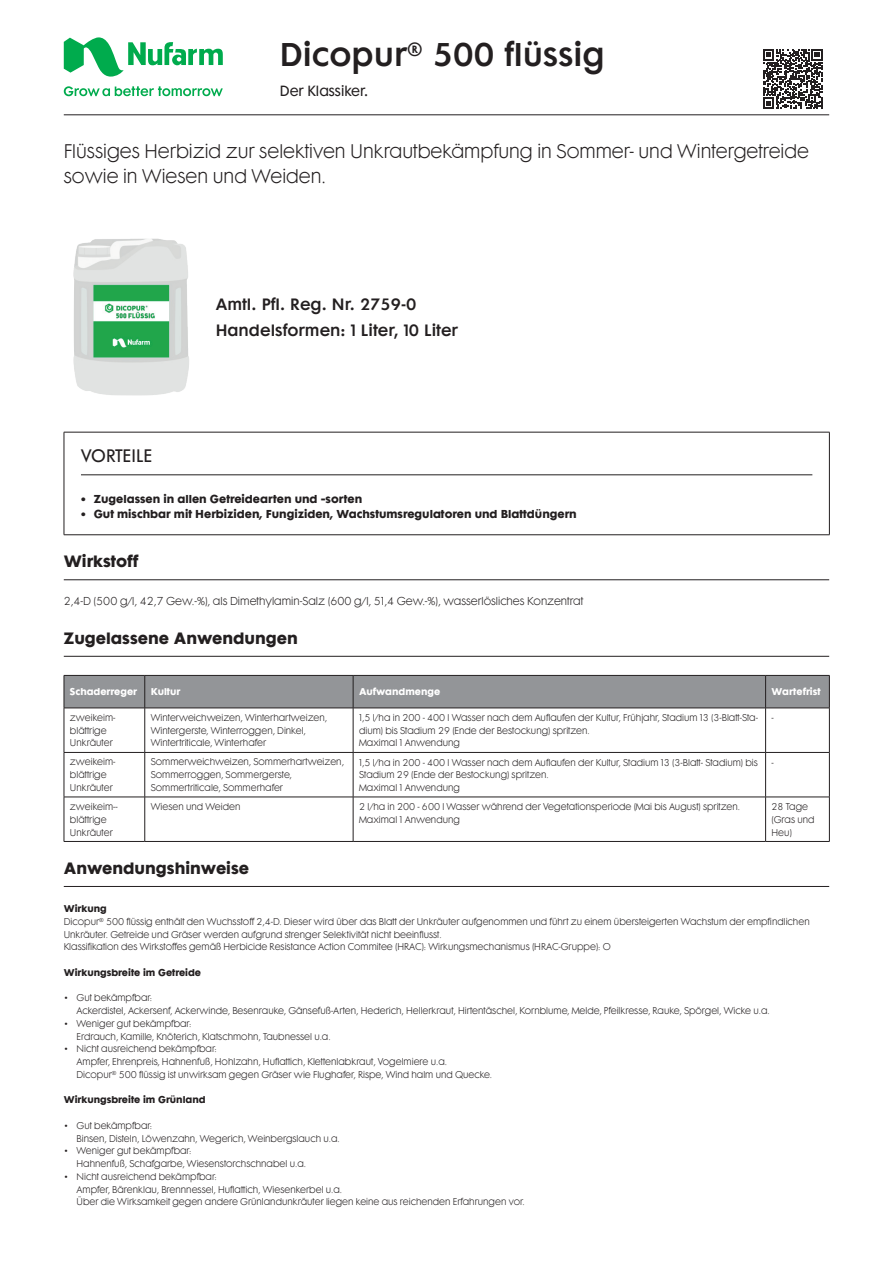
<style>
.page{position:relative;width:893px;height:1263px;background:#fff}
.page>*{position:absolute;margin:0;border:0;box-sizing:border-box;transform-origin:0 0}
.t1{font:600 30px "Futura Maxi Std";color:#231f20}
.t2{font:300 18px/25.5px "Futura Maxi Std";color:#231f20}
.t3{font:16.5px "Futura Maxi Std";color:#231f20}
.t4{font:600 15px/25.5px "Futura Maxi Std";color:#231f20}
.t5{font:700 15px "Futura Maxi Std";color:#231f20}
.t6{font:13.5px "Futura Maxi Std";color:#231f20}
.t7{font:700 10.5px "Futura Maxi Std";color:#231f20}
.t8{font:300 10.5px "Futura Maxi Std";color:#231f20}
.t9{font:300 9px/12.8px "Futura Maxi Std";color:#231f20}
.t10{font:700 9px "Futura Maxi Std";color:#231f20}
.t11{font:700 9px "Futura Maxi Std";color:#fff}
.s1{font-weight:700}
</style>
<div class="page">
<svg style="left:763px;top:49px;width:60px;height:60px"></svg>
<hr style="left:64px;top:115px;width:765px;height:1px;background:#231f20">
<img style="left:73px;top:238px;width:116px;height:158px">
<hr style="left:64px;top:432px;width:766px;height:1px;background:#231f20">
<hr style="left:64px;top:432px;width:1px;height:103px;background:#231f20">
<hr style="left:829px;top:432px;width:1px;height:103px;background:#231f20">
<hr style="left:64px;top:534px;width:766px;height:1px;background:#231f20">
<hr style="left:81px;top:475px;width:731px;height:1px;background:#231f20">
<hr style="left:64px;top:579px;width:765px;height:1px;background:#231f20">
<hr style="left:64px;top:656px;width:765px;height:1px;background:#231f20">
<div style="left:65px;top:676px;width:764px;height:32px;background:#939598"></div>
<hr style="left:64px;top:675px;width:81px;height:1px;background:#231f20">
<hr style="left:64px;top:676px;width:1px;height:32px;background:#231f20">
<hr style="left:145px;top:675px;width:208px;height:1px;background:#231f20">
<hr style="left:144px;top:676px;width:1px;height:32px;background:#231f20">
<hr style="left:353px;top:675px;width:413px;height:1px;background:#231f20">
<hr style="left:353px;top:676px;width:1px;height:32px;background:#231f20">
<hr style="left:766px;top:675px;width:64px;height:1px;background:#231f20">
<hr style="left:765px;top:676px;width:1px;height:32px;background:#231f20">
<hr style="left:829px;top:676px;width:1px;height:32px;background:#231f20">
<hr style="left:64px;top:708px;width:81px;height:1px;background:#231f20">
<hr style="left:64px;top:708px;width:1px;height:44px;background:#231f20">
<hr style="left:145px;top:708px;width:208px;height:1px;background:#231f20">
<hr style="left:144px;top:708px;width:1px;height:44px;background:#231f20">
<hr style="left:353px;top:708px;width:413px;height:1px;background:#231f20">
<hr style="left:353px;top:708px;width:1px;height:44px;background:#231f20">
<hr style="left:766px;top:708px;width:64px;height:1px;background:#231f20">
<hr style="left:765px;top:708px;width:1px;height:44px;background:#231f20">
<hr style="left:829px;top:708px;width:1px;height:44px;background:#231f20">
<hr style="left:64px;top:752px;width:81px;height:1px;background:#231f20">
<hr style="left:64px;top:753px;width:1px;height:44px;background:#231f20">
<hr style="left:145px;top:752px;width:208px;height:1px;background:#231f20">
<hr style="left:144px;top:753px;width:1px;height:44px;background:#231f20">
<hr style="left:353px;top:752px;width:413px;height:1px;background:#231f20">
<hr style="left:353px;top:753px;width:1px;height:44px;background:#231f20">
<hr style="left:766px;top:752px;width:64px;height:1px;background:#231f20">
<hr style="left:765px;top:753px;width:1px;height:44px;background:#231f20">
<hr style="left:829px;top:753px;width:1px;height:44px;background:#231f20">
<hr style="left:64px;top:797px;width:81px;height:1px;background:#231f20">
<hr style="left:64px;top:797px;width:1px;height:44px;background:#231f20">
<hr style="left:145px;top:797px;width:208px;height:1px;background:#231f20">
<hr style="left:144px;top:797px;width:1px;height:44px;background:#231f20">
<hr style="left:353px;top:797px;width:413px;height:1px;background:#231f20">
<hr style="left:353px;top:797px;width:1px;height:44px;background:#231f20">
<hr style="left:766px;top:797px;width:64px;height:1px;background:#231f20">
<hr style="left:765px;top:797px;width:1px;height:44px;background:#231f20">
<hr style="left:829px;top:797px;width:1px;height:44px;background:#231f20">
<hr style="left:64px;top:841px;width:81px;height:1px;background:#231f20">
<hr style="left:145px;top:841px;width:208px;height:1px;background:#231f20">
<hr style="left:353px;top:841px;width:413px;height:1px;background:#231f20">
<hr style="left:766px;top:841px;width:64px;height:1px;background:#231f20">
<hr style="left:64px;top:886px;width:765px;height:1px;background:#231f20">
<svg style="left:64px;top:37px;width:159px;height:59px"></svg>
<h1 class="t1" style="left:280px;top:34px;width:326px">Dicopur<sup>®</sup> 500 flüssig</h1>
<h3 class="t6" style="left:280px;top:82px;width:89px">Der Klassiker.</h3>
<h2 class="t2" style="left:64px;top:138px;width:747px">Flüssiges Herbizid zur selektiven Unkrautbekämpfung in Sommer- und Wintergetreide sowie in Wiesen und Weiden.</h2>
<h3 class="t4" style="left:216px;top:292px;width:244px">Amtl. Pfl. Reg. Nr. 2759-0<br>Handelsformen: 1 Liter, 10 Liter</h3>
<h3 class="t3" style="left:81px;top:445px;width:73px">VORTEILE</h3>
<p class="t7" style="left:81px;top:491px;width:283px">• Zugelassen in allen Getreidearten und -sorten</p>
<p class="t7" style="left:81px;top:506px;width:497px">• Gut mischbar mit Herbiziden, Fungiziden, Wachstumsregulatoren und Blattdüngern</p>
<h3 class="t5" style="left:64px;top:550px;width:76px">Wirkstoff</h3>
<p class="t8" style="left:64px;top:595px;width:521px">2,4-D (500 g/l, 42,7 Gew.-%), als Dimethylamin-Salz (600 g/l, 51,4 Gew.-%), wasserlösliches Konzentrat</p>
<h3 class="t5" style="left:64px;top:627px;width:236px">Zugelassene Anwendungen</h3>
<p class="t11" style="left:70px;top:685px;width:69px">Schaderreger</p>
<p class="t11" style="left:151px;top:685px;width:31px">Kultur</p>
<p class="t11" style="left:359px;top:685px;width:83px">Aufwandmenge</p>
<p class="t11" style="left:772px;top:685px;width:51px">Wartefrist</p>
<p class="t9" style="left:70px;top:711px;width:47px">zweikeim&shy;blättrige<br>Unkräuter</p>
<p class="t9" style="left:151px;top:711px;width:178px">Winterweichweizen, Winterhartweizen,<br>Wintergerste, Winterroggen, Dinkel,<br>Wintertriticale, Winterhafer</p>
<p class="t9" style="left:359px;top:711px;width:400px">1,5 l/ha in 200 - 400 l Wasser nach dem Auflaufen der Kultur, Frühjahr, Stadium 13 (3-Blatt-Sta&shy;dium) bis Stadium 29 (Ende der Bestockung) spritzen.<br>Maximal 1 Anwendung</p>
<p class="t9" style="left:772px;top:711px;width:4px">-</p>
<p class="t9" style="left:70px;top:756px;width:47px">zweikeim&shy;blättrige<br>Unkräuter</p>
<p class="t9" style="left:151px;top:756px;width:195px">Sommerweichweizen, Sommerhartweizen,<br>Sommerroggen, Sommergerste,<br>Sommertriticale, Sommerhafer</p>
<p class="t9" style="left:359px;top:756px;width:400px">1,5 l/ha in 200 - 400 l Wasser nach dem Auflaufen der Kultur, Stadium 13 (3-Blatt- Stadium) bis<br>Stadium 29 (Ende der Bestockung) spritzen.<br>Maximal 1 Anwendung</p>
<p class="t9" style="left:772px;top:756px;width:4px">-</p>
<p class="t9" style="left:70px;top:800px;width:49px">zweikeim-- blättrige<br>Unkräuter</p>
<p class="t9" style="left:151px;top:800px;width:91px">Wiesen und Weiden</p>
<p class="t9" style="left:359px;top:800px;width:383px">2 l/ha in 200 - 600 l Wasser während der Vegetationsperiode (Mai bis August) spritzen.<br>Maximal 1 Anwendung</p>
<p class="t9" style="left:772px;top:800px;width:44px">28 Tage (Gras und<br>Heu)</p>
<h3 class="t5" style="left:64px;top:857px;width:187px">Anwendungshinweise</h3>
<p class="t9" style="left:64px;top:902px;width:747px"><span class="s1">Wirkung<br></span>Dicopur<sup>®</sup> 500 flüssig enthält den Wuchsstoff 2,4-D. Dieser wird über das Blatt der Unkräuter aufgenommen und führt zu einem übersteigerten Wachstum der empfindlichen Unkräuter. Getreide und Gräser werden aufgrund strenger Selektivität nicht beeinflusst.<br>Klassifikation des Wirkstoffes gemäß Herbicide Resistance Action Commitee (HRAC): Wirkungsmechanismus (HRAC-Gruppe): O</p>
<p class="t10" style="left:64px;top:966px;width:139px">Wirkungsbreite im Getreide</p>
<p class="t9" style="left:77px;top:992px;width:695px;text-indent:-13px">• Gut bekämpfbar:<br>Ackerdistel, Ackersenf, Ackerwinde, Besenrauke, Gänsefuß-Arten, Hederich, Hellerkraut, Hirtentäschel, Kornblume, Melde, Pfeilkresse, Rauke, Spörgel, Wicke u.a.</p>
<p class="t9" style="left:77px;top:1017px;width:256px;text-indent:-13px">• Weniger gut bekämpfbar:<br>Erdrauch, Kamille, Knöterich, Klatschmohn, Taubnessel u.a.</p>
<p class="t9" style="left:77px;top:1043px;width:417px;text-indent:-13px">• Nicht ausreichend bekämpfbar:<br>Ampfer, Ehrenpreis, Hahnenfuß, Hohlzahn, Huflattich, Klettenlabkraut, Vogelmiere u.a.<br>Dicopur<sup>®</sup> 500 flüssig ist unwirksam gegen Gräser wie Flughafer, Rispe, Wind halm und Quecke.</p>
<p class="t10" style="left:64px;top:1093px;width:143px">Wirkungsbreite im Grünland</p>
<p class="t9" style="left:77px;top:1119px;width:265px;text-indent:-13px">• Gut bekämpfbar:<br>Binsen, Disteln, Löwenzahn, Wegerich, Weinbergslauch u.a.</p>
<p class="t9" style="left:77px;top:1145px;width:231px;text-indent:-13px">• Weniger gut bekämpfbar:<br>Hahnenfuß, Schafgarbe, Wiesenstorchschnabel u.a.</p>
<p class="t9" style="left:77px;top:1170px;width:450px;text-indent:-13px">• Nicht ausreichend bekämpfbar:<br>Ampfer, Bärenklau, Brennnessel, Huflattich, Wiesenkerbel u.a.<br>Über die Wirksamkeit gegen andere Grünlandunkräuter liegen keine aus reichenden Erfahrungen vor.</p>
</div>
